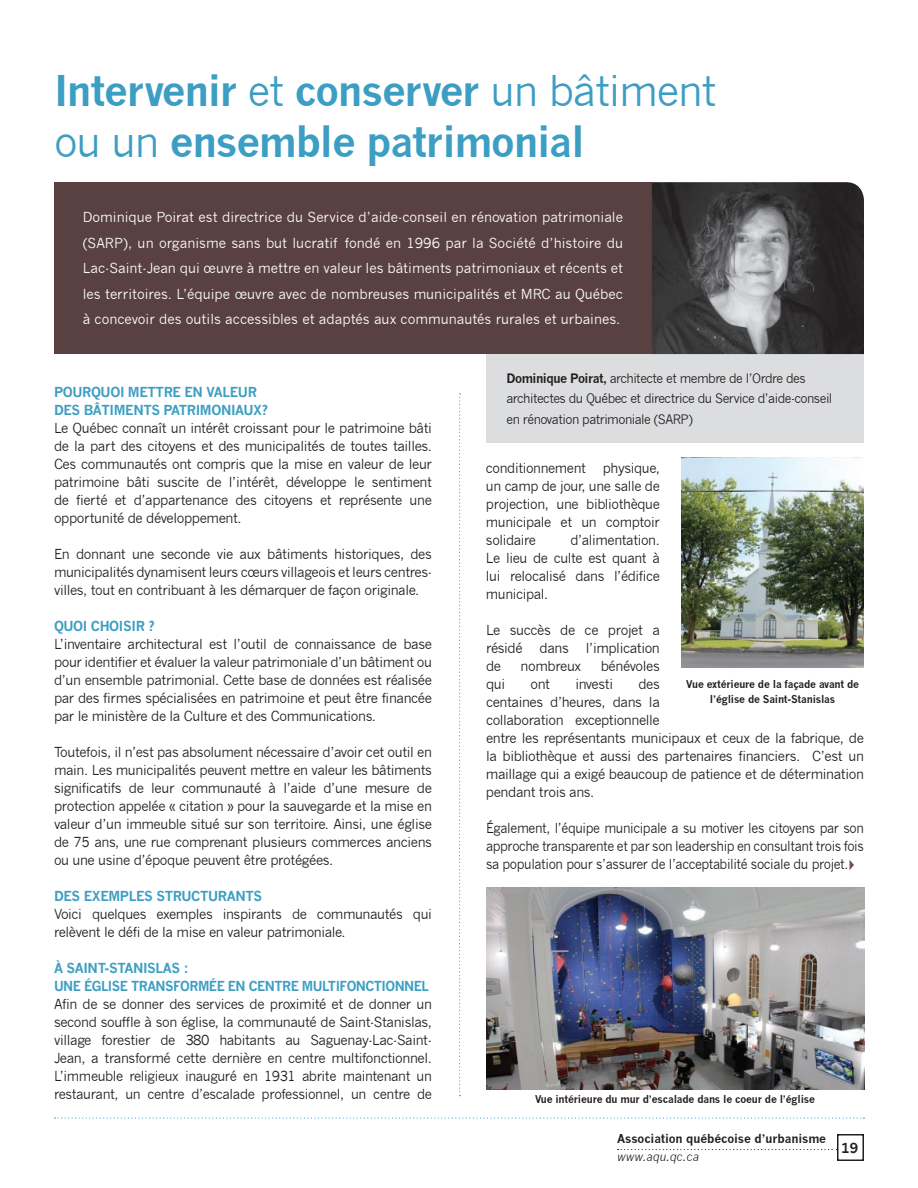
<style>
.page{position:relative;width:918px;height:1188px;background:#fff}
.page>*{position:absolute;margin:0;border:0;box-sizing:border-box;transform-origin:0 0}
.t1{font:700 41.4px/51px "News Gothic";letter-spacing:-.03em;color:#3d9ec3}
.t2{font:13.5px/18px "News Gothic";letter-spacing:-.03em;color:#231f20;text-align:justify}
.t3{font:13.5px/25.5px "News Gothic";color:#fff;text-align:justify}
.t4{font:13.5px/18px "News Gothic";letter-spacing:-.03em;color:#231f20;text-align:justify;scale:.94 1}
.t5{font:700 13.5px/18px "News Gothic";letter-spacing:-.03em;color:#3d9ec3}
.t6{font:700 13.5px "News Gothic";color:#231f20}
.t7{font:12.75px/20.2px "News Gothic";letter-spacing:-.04em;color:#231f20}
.t8{font:700 12px "News Gothic";letter-spacing:-.01em;color:#231f20}
.t9{font:italic 12px "News Gothic";letter-spacing:-.01em;color:#231f20}
.t10{font:700 10.5px/15px "News Gothic";letter-spacing:-.02em;color:#231f20;text-align:center}
.s1{font-weight:400}
.s2{font-weight:700}
</style>
<div class="page">
<div style="left:837px;top:1134px;width:27px;height:27px;border:2px solid #231f20"></div>
<svg style="left:618px;top:1149px;width:219px;height:1px"></svg>
<svg style="left:55px;top:1118px;width:809px;height:1px"></svg>
<svg style="left:459px;top:393px;width:2px;height:703px"></svg>
<div style="left:54px;top:182px;width:598px;height:172px;background:#5a4141"></div>
<div style="left:486px;top:354px;width:378px;height:89px;background:#dcdddf"></div>
<img style="left:652px;top:182px;width:212px;height:172px">
<img style="left:681px;top:458px;width:183px;height:209px">
<img style="left:486px;top:888px;width:378px;height:202px">
<svg style="left:850px;top:860px;width:4px;height:10px"></svg>
<h1 class="t1" style="left:54px;top:65px;width:664px">Intervenir <span class="s1">et</span> conserver <span class="s1">un bâtiment ou un</span> ensemble patrimonial</h1>
<p class="t3" style="left:83px;top:205px;width:542px">Dominique Poirat est directrice du Service d’aide-conseil en rénovation patrimoniale (SARP), un organisme sans but lucratif fondé en 1996 par la Société d’histoire du Lac-Saint-Jean qui œuvre à mettre en valeur les bâtiments patrimoniaux et récents et les territoires. L’équipe œuvre avec de nombreuses municipalités et MRC au Québec à concevoir des outils accessibles et adaptés aux communautés rurales et urbaines.</p>
<p class="t5" style="left:54px;top:383px;width:216px">POURQUOI METTRE EN VALEUR<br>DES BÂTIMENTS PATRIMONIAUX?</p>
<p class="t2" style="left:54px;top:419px;width:380px">Le Québec connaît un intérêt croissant pour le patrimoine bâti de la part des citoyens et des municipalités de toutes tailles.<br>Ces communautés ont compris que la mise en valeur de leur patrimoine bâti suscite de l’intérêt, développe le sentiment de fierté et d’appartenance des citoyens et représente une opportunité de développement.</p>
<p class="t2" style="left:54px;top:545px;width:380px">En donnant une seconde vie aux bâtiments historiques, des municipalités dynamisent leurs cœurs villageois et leurs centres&shy;villes, tout en contribuant à les démarquer de façon originale.</p>
<p class="t5" style="left:54px;top:617px;width:102px">QUOI CHOISIR ?</p>
<p class="t2" style="left:54px;top:635px;width:380px">L’inventaire architectural est l’outil de connaissance de base pour identifier et évaluer la valeur patrimoniale d’un bâtiment ou d’un ensemble patrimonial. Cette base de données est réalisée par des firmes spécialisées en patrimoine et peut être financée par le ministère de la Culture et des Communications.</p>
<p class="t2" style="left:54px;top:743px;width:380px">Toutefois, il n’est pas absolument nécessaire d’avoir cet outil en main. Les municipalités peuvent mettre en valeur les bâtiments significatifs de leur communauté à l’aide d’une mesure de protection appelée « citation » pour la sauvegarde et la mise en valeur d’un immeuble situé sur son territoire. Ainsi, une église de 75 ans, une rue comprenant plusieurs commerces anciens ou une usine d’époque peuvent être protégées.</p>
<p class="t5" style="left:54px;top:887px;width:210px">DES EXEMPLES STRUCTURANTS</p>
<p class="t2" style="left:54px;top:905px;width:379px">Voici quelques exemples inspirants de communautés qui relèvent le défi de la mise en valeur patrimoniale.</p>
<p class="t5" style="left:54px;top:959px;width:377px">À SAINT-STANISLAS :<br>UNE ÉGLISE TRANSFORMÉE EN CENTRE MULTIFONCTIONNEL</p>
<p class="t2" style="left:54px;top:995px;width:380px">Afin de se donner des services de proximité et de donner un second souffle à son église, la communauté de Saint-Stanislas, village forestier de 380 habitants au Saguenay-Lac-Saint-Jean, a transformé cette dernière en centre multifonctionnel.<br>L’immeuble religieux inauguré en 1931 abrite maintenant un restaurant, un centre d’escalade professionnel, un centre de</p>
<p class="t7" style="left:507px;top:368px;width:327px"><span class="s2">Dominique Poirat,</span> architecte et membre de l’Ordre des architectes du Québec et directrice du Service d’aide-conseil en rénovation patrimoniale (SARP)</p>
<p class="t2" style="left:486px;top:459px;width:175px">conditionnement physique, un camp de jour, une salle de projection, une bibliothèque municipale et un comptoir solidaire</p>
<p class="t2" style="left:486px;top:531px;width:175px;text-indent:84px">d’alimentation.<br>Le lieu de culte est quant à lui relocalisé dans l’édifice municipal.</p>
<p class="t2" style="left:486px;top:621px;width:175px">Le succès de ce projet a résidé</p>
<p class="t2" style="left:540px;top:639px;width:31px">dans</p>
<p class="t2" style="left:586px;top:639px;width:76px">l’implication</p>
<p class="t2" style="left:486px;top:657px;width:17px">de</p>
<p class="t2" style="left:521px;top:657px;width:62px">nombreux</p>
<p class="t2" style="left:601px;top:657px;width:61px">bénévoles</p>
<p class="t2" style="left:486px;top:675px;width:21px">qui</p>
<p class="t2" style="left:530px;top:675px;width:21px">ont</p>
<p class="t2" style="left:575px;top:675px;width:39px">investi</p>
<p class="t2" style="left:486px;top:675px;width:380px;text-align:left;text-indent:152px">des<br>centaines d’heures, dans la<br>collaboration exceptionnelle<br>entre les représentants municipaux et ceux de la fabrique, de la bibliothèque et aussi des partenaires financiers. C’est un maillage qui a exigé beaucoup de patience et de détermination pendant trois ans.</p>
<p class="t4" style="left:486px;top:819px;width:404px">Également, l’équipe municipale a su motiver les citoyens par son approche transparente et par son leadership en consultant trois fois sa population pour s’assurer de l’acceptabilité sociale du projet.</p>
<p class="t10" style="left:686px;top:677px;width:174px">Vue extérieure de la façade avant de l’église de Saint-Stanislas</p>
<p class="t10" style="left:535px;top:1091px;width:281px">Vue intérieure du mur d’escalade dans le coeur de l’église</p>
<p class="t8" style="left:617px;top:1131px;width:211px">Association québécoise d’urbanisme</p>
<p class="t9" style="left:617px;top:1150px;width:84px">www.aqu.qc.ca</p>
<p class="t6" style="left:841px;top:1139px;width:18px">19</p>
</div>
